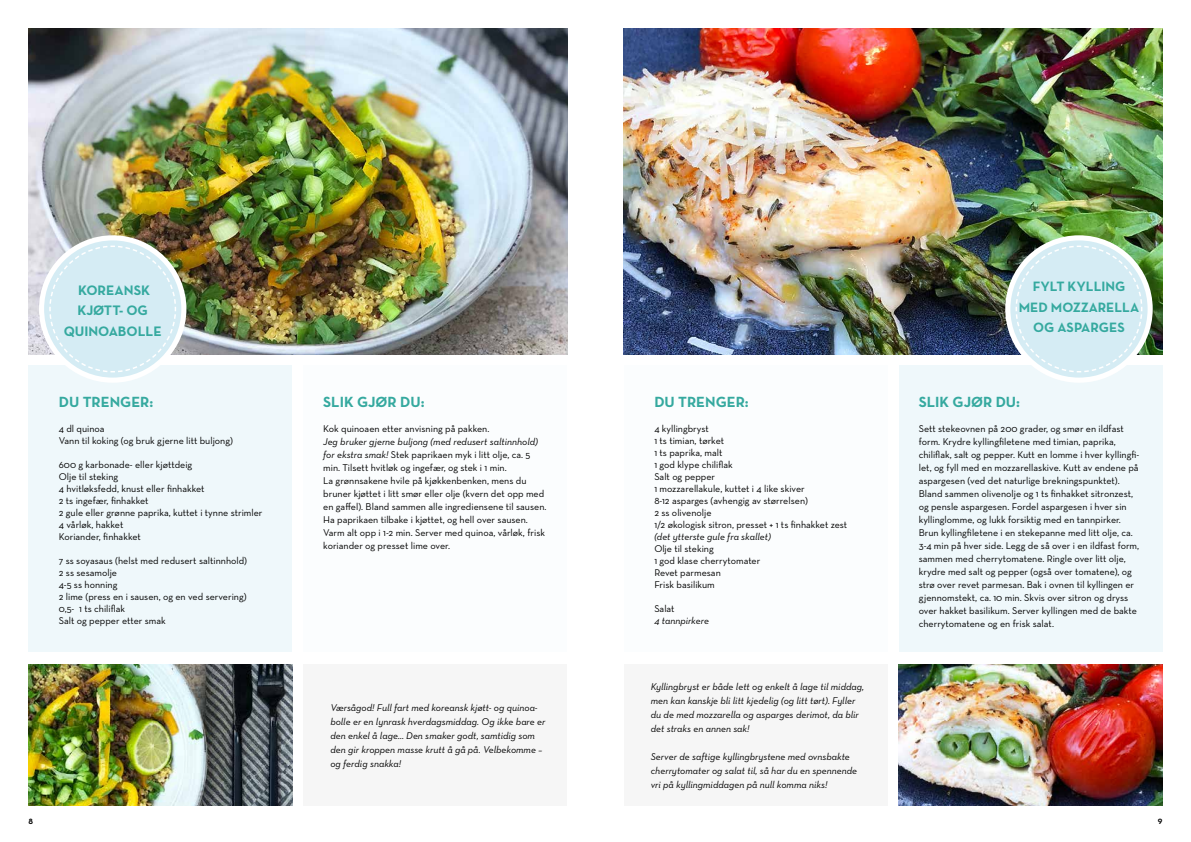
<style>
.page{position:relative;width:1191px;height:842px;background:#fff}
.page>*{position:absolute;margin:0;border:0;box-sizing:border-box;transform-origin:0 0}
.t1{font:700 15px "Neutra Text";color:#35a99f}
.t2{font:700 14px/20.5px "Neutra Text";color:#35a99f;text-align:center}
.t3{font:700 13.8px/20.5px "Neutra Text";color:#35a99f;text-align:center}
.t4{font:10px/12px "Neutra Text";color:#000}
.t5{font:italic 10px/14px "Neutra Text";color:#000}
.t6{font:700 10px "Neutra Disp";color:#000}
.s1{font-style:italic}
</style>
<div class="page">
<img style="left:28px;top:28px;width:539px;height:326px">
<div style="left:28px;top:366px;width:264px;height:286px;background:#eff8fb"></div>
<div style="left:303px;top:665px;width:264px;height:141px;background:#f6f6f6"></div>
<img style="left:28px;top:665px;width:264px;height:141px">
<div style="left:303px;top:366px;width:264px;height:286px;background:#fbfdfe"></div>
<svg style="left:42px;top:238px;width:142px;height:142px"></svg>
<div style="left:39px;top:235px;width:147px;height:148px;border:5px solid #fff;border-radius:50%"></div>
<svg style="left:49px;top:245px;width:128px;height:128px;background:#d7eaf1"></svg>
<img style="left:624px;top:28px;width:538px;height:326px">
<div style="left:624px;top:366px;width:263px;height:286px;background:#fbfdfe"></div>
<div style="left:624px;top:665px;width:263px;height:141px;background:#f6f6f6"></div>
<img style="left:899px;top:665px;width:263px;height:141px">
<div style="left:899px;top:366px;width:263px;height:286px;background:#eff8fb"></div>
<svg style="left:1007px;top:238px;width:143px;height:142px"></svg>
<div style="left:1005px;top:235px;width:147px;height:148px;border:5px solid #fff;border-radius:50%"></div>
<svg style="left:1014px;top:245px;width:129px;height:128px;background:#d3e8ed"></svg>
<h2 class="t2" style="left:64px;top:279px;width:100px">KOREANSK<br>KJØTT- OG<br>QUINOABOLLE</h2>
<h1 class="t1" style="left:59px;top:393px;width:96px">DU TRENGER:</h1>
<h1 class="t1" style="left:323px;top:393px;width:103px">SLIK GJØR DU:</h1>
<p class="t4" style="left:59px;top:423px;width:176px">4 dl quinoa<br>Vann til koking (og bruk gjerne litt buljong)</p>
<p class="t4" style="left:59px;top:459px;width:205px">600 g karbonade- eller kjøttdeig<br>Olje til steking<br>4 hvitløksfedd, knust eller finhakket<br>2 ts ingefær, finhakket<br>2 gule eller grønne paprika, kuttet i tynne strimler<br>4 vårløk, hakket<br>Koriander, finhakket</p>
<p class="t4" style="left:59px;top:555px;width:190px">7 ss soyasaus (helst med redusert saltinnhold)<br>2 ss sesamolje<br>4-5 ss honning<br>2 lime (press en i sausen, og en ved servering)<br>0,5- 1 ts chiliflak<br>Salt og pepper etter smak</p>
<p class="t4" style="left:323px;top:423px;width:168px">Kok quinoaen etter anvisning på pakken.</p>
<p class="t4" style="left:323px;top:435px;width:225px;line-height:13px"><span class="s1">Jeg bruker gjerne buljong (med redusert saltinnhold) for ekstra smak!</span> Stek paprikaen myk i litt olje, ca. 5 min. Tilsett hvitløk og ingefær, og stek i 1 min.<br>La grønnsakene hvile på kjøkkenbenken, mens du bruner kjøttet i litt smør eller olje (kvern det opp med en gaffel). Bland sammen alle ingrediensene til sausen.<br>Ha paprikaen tilbake i kjøttet, og hell over sausen.<br>Varm alt opp i 1-2 min. Server med quinoa, vårløk, frisk koriander og presset lime over.</p>
<p class="t6" style="left:28px;top:814px;width:6px">8</p>
<p class="t5" style="left:330px;top:700px;width:217px">Værsågod! Full fart med koreansk kjøtt- og quinoa&shy;bolle er en lynrask hverdagsmiddag. Og ikke bare er den enkel å lage… Den smaker godt, samtidig som den gir kroppen masse krutt å gå på. Velbekomme – og ferdig snakka!</p>
<h3 class="t3" style="left:1018px;top:276px;width:122px">FYLT KYLLING<br>MED MOZZARELLA<br>OG ASPARGES</h3>
<h1 class="t1" style="left:654px;top:393px;width:96px">DU TRENGER:</h1>
<h1 class="t1" style="left:918px;top:393px;width:103px">SLIK GJØR DU:</h1>
<p class="t4" style="left:654px;top:423px;width:194px">4 kyllingbryst<br>1 ts timian, tørket<br>1 ts paprika, malt<br>1 god klype chiliflak<br>Salt og pepper<br>1 mozzarellakule, kuttet i 4 like skiver<br>8-12 asparges (avhengig av størrelsen)<br>2 ss olivenolje<br>1/2 økologisk sitron, presset + 1 ts finhakket zest</p>
<p class="t5" style="left:654px;top:530px;width:118px">(det ytterste gule fra skallet)</p>
<p class="t4" style="left:654px;top:543px;width:108px">Olje til steking<br>1 god klase cherrytomater<br>Revet parmesan<br>Frisk basilikum</p>
<p class="t4" style="left:654px;top:603px;width:22px">Salat</p>
<p class="t5" style="left:654px;top:614px;width:56px">4 tannpirkere</p>
<p class="t4" style="left:918px;top:422px;width:222px;line-height:13px">Sett stekeovnen på 200 grader, og smør en ildfast form. Krydre kyllingfiletene med timian, paprika, chiliflak, salt og pepper. Kutt en lomme i hver kyllingfi&shy;let, og fyll med en mozzarellaskive. Kutt av endene på aspargesen (ved det naturlige brekningspunktet).<br>Bland sammen olivenolje og 1 ts finhakket sitronzest, og pensle aspargesen. Fordel aspargesen i hver sin kyllinglomme, og lukk forsiktig med en tannpirker.<br>Brun kyllingfiletene i en stekepanne med litt olje, ca.<br>3-4 min på hver side. Legg de så over i en ildfast form, sammen med cherrytomatene. Ringle over litt olje, krydre med salt og pepper (også over tomatene), og strø over revet parmesan. Bak i ovnen til kyllingen er gjennomstekt, ca. 10 min. Skvis over sitron og dryss over hakket basilikum. Server kyllingen med de bakte cherrytomatene og en frisk salat.</p>
<p class="t5" style="left:651px;top:679px;width:215px">Kyllingbryst er både lett og enkelt å lage til middag, men kan kanskje bli litt kjedelig (og litt tørt). Fyller du de med mozzarella og asparges derimot, da blir det straks en annen sak!</p>
<p class="t5" style="left:651px;top:749px;width:208px">Server de saftige kyllingbrystene med ovnsbakte cherrytomater og salat til, så har du en spennende vri på kyllingmiddagen på null komma niks!</p>
<p class="t6" style="left:1158px;top:814px;width:6px">9</p>
</div>
